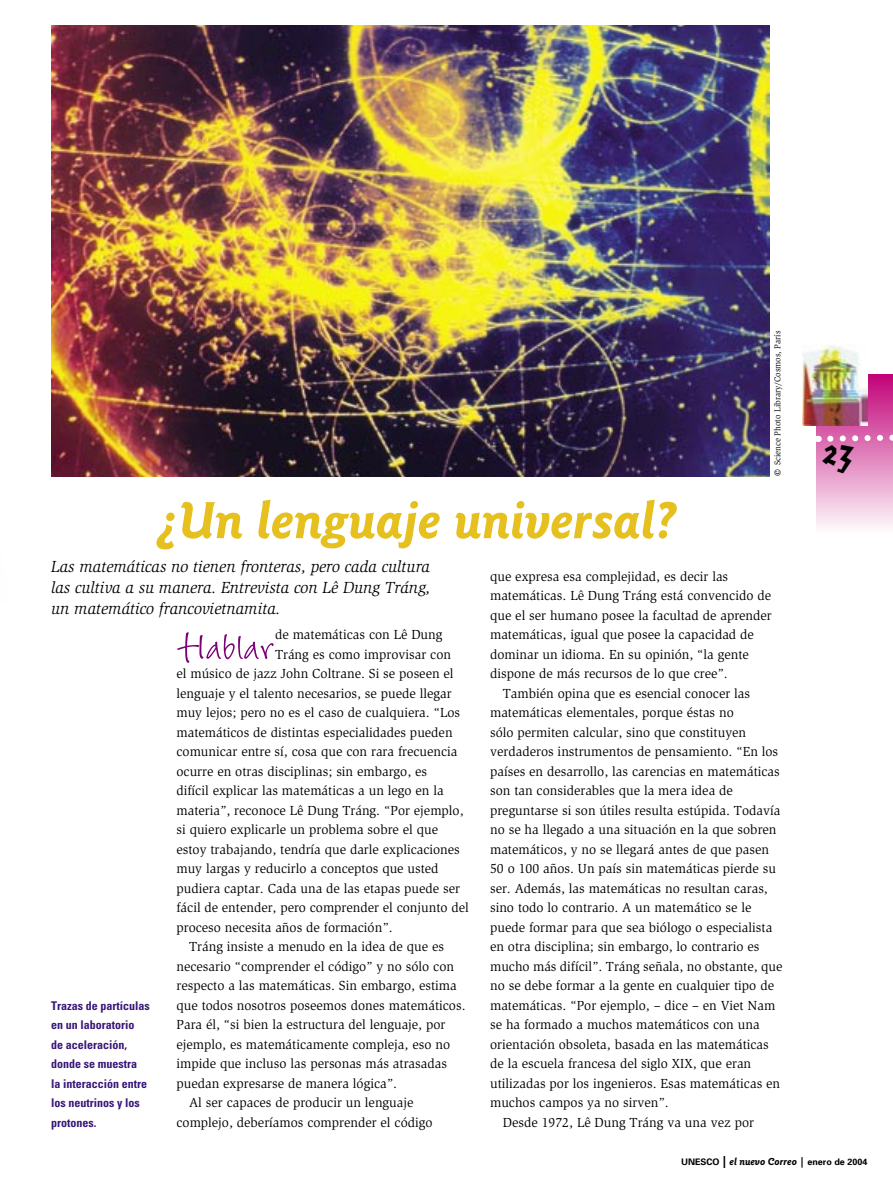
<style>
.page{position:relative;width:893px;height:1191px;background:#fff}
.page>*{position:absolute;margin:0;border:0;box-sizing:border-box;transform-origin:0 0}
.t1{font:55.65px "Wiesbaden Swing";color:#7b0078}
.t2{font:italic 700 54px "Goudy Sans";color:#e6c01f}
.t3{font:700 36px "Elektrix";color:#000}
.t4{font:italic 16.5px/21px "Slimbach";color:#000;text-align:justify;scale:.96 1}
.t5{font:13.5px "Slimbach";color:#000}
.t6{font:700 condensed 12px/19.5px "Univers";color:#381778}
.t7{font:700 9px "Univers";color:#000}
.t8{font:8.85px "Slimbach";color:#000;scale:.95 1}
.s1{font-size:13.5px}
.s2{font-size:12px}
.s3{font-family:"Goudy Sans";font-style:italic;font-size:10.5px}
</style>
<div class="page">
<div style="left:816px;top:374px;width:77px;height:160px;background:linear-gradient(to bottom,#c10178,#fefcfd)"></div>
<svg style="left:816px;top:431px;width:77px;height:14px"></svg>
<img style="left:802px;top:344px;width:65px;height:81px">
<img style="left:51px;top:26px;width:719px;height:451px">
<h2 class="t2" style="left:157px;top:489px;width:520px">¿Un lenguaje universal?</h2>
<p class="t8" style="left:772px;top:476px;width:155px;rotate:-90deg"><span class="s1">©</span> Science Photo Library/Cosmos, París</p>
<p class="t4" style="left:51px;top:556px;width:397px">Las matemáticas no tienen fronteras, pero cada cultura las cultiva a su manera. Entrevista con Lê Dung Tráng, un matemático francovietnamita.</p>
<p class="t6" style="left:51px;top:995px;width:100px">Trazas de partículas en un laboratorio<br>de aceleración, donde se muestra<br>la interacción entre los neutrinos y los protones.</p>
<h1 class="t1" style="left:176px;top:615px;width:98px">Hablar</h1>
<p class="t5" style="left:275px;top:627px;width:169px">de matemáticas con Lê Dung</p>
<p class="t5" style="left:275px;top:646px;width:178px">Tráng es como improvisar con</p>
<p class="t5" style="left:176px;top:666px;width:279px">el músico de jazz John Coltrane. Si se poseen el</p>
<p class="t5" style="left:176px;top:685px;width:277px">lenguaje y el talento necesarios, se puede llegar</p>
<p class="t5" style="left:176px;top:705px;width:285px">muy lejos; pero no es el caso de cualquiera. “Los</p>
<p class="t5" style="left:176px;top:724px;width:278px">matemáticos de distintas especialidades pueden</p>
<p class="t5" style="left:176px;top:744px;width:282px">comunicar entre sí, cosa que con rara frecuencia</p>
<p class="t5" style="left:176px;top:763px;width:252px">ocurre en otras disciplinas; sin embargo, es</p>
<p class="t5" style="left:176px;top:783px;width:269px">difícil explicar las matemáticas a un lego en la</p>
<p class="t5" style="left:176px;top:802px;width:289px">materia”, reconoce Lê Dung Tráng. “Por ejemplo,</p>
<p class="t5" style="left:176px;top:822px;width:263px">si quiero explicarle un problema sobre el que</p>
<p class="t5" style="left:176px;top:841px;width:285px">estoy trabajando, tendría que darle explicaciones</p>
<p class="t5" style="left:176px;top:861px;width:264px">muy largas y reducirlo a conceptos que usted</p>
<p class="t5" style="left:176px;top:880px;width:285px">pudiera captar. Cada una de las etapas puede ser</p>
<p class="t5" style="left:176px;top:900px;width:294px">fácil de entender, pero comprender el conjunto del</p>
<p class="t5" style="left:176px;top:919px;width:218px">proceso necesita años de formación”.</p>
<p class="t5" style="left:189px;top:939px;width:256px">Tráng insiste a menudo en la idea de que es</p>
<p class="t5" style="left:176px;top:958px;width:279px">necesario “comprender el código” y no sólo con</p>
<p class="t5" style="left:176px;top:978px;width:282px">respecto a las matemáticas. Sin embargo, estima</p>
<p class="t5" style="left:176px;top:997px;width:291px">que todos nosotros poseemos dones matemáticos.</p>
<p class="t5" style="left:176px;top:1017px;width:270px">Para él, “si bien la estructura del lenguaje, por</p>
<p class="t5" style="left:176px;top:1036px;width:275px">ejemplo, es matemáticamente compleja, eso no</p>
<p class="t5" style="left:176px;top:1056px;width:272px">impide que incluso las personas más atrasadas</p>
<p class="t5" style="left:176px;top:1075px;width:222px">puedan expresarse de manera lógica”.</p>
<p class="t5" style="left:189px;top:1095px;width:226px">Al ser capaces de producir un lenguaje</p>
<p class="t5" style="left:176px;top:1114px;width:258px">complejo, deberíamos comprender el código</p>
<p class="t5" style="left:490px;top:568px;width:240px">que expresa esa complejidad, es decir las</p>
<p class="t5" style="left:490px;top:588px;width:283px">matemáticas. Lê Dung Tráng está convencido de</p>
<p class="t5" style="left:490px;top:607px;width:283px">que el ser humano posee la facultad de aprender</p>
<p class="t5" style="left:490px;top:627px;width:265px">matemáticas, igual que posee la capacidad de</p>
<p class="t5" style="left:490px;top:646px;width:260px">dominar un idioma. En su opinión, “la gente</p>
<p class="t5" style="left:490px;top:666px;width:239px">dispone de más recursos de lo que cree”.</p>
<p class="t5" style="left:503px;top:685px;width:249px">También opina que es esencial conocer las</p>
<p class="t5" style="left:490px;top:705px;width:245px">matemáticas elementales, porque éstas no</p>
<p class="t5" style="left:490px;top:724px;width:258px">sólo permiten calcular, sino que constituyen</p>
<p class="t5" style="left:490px;top:744px;width:290px">verdaderos instrumentos de pensamiento. “En los</p>
<p class="t5" style="left:490px;top:763px;width:291px">países en desarrollo, las carencias en matemáticas</p>
<p class="t5" style="left:490px;top:783px;width:244px">son tan considerables que la mera idea de</p>
<p class="t5" style="left:490px;top:802px;width:292px">preguntarse si son útiles resulta estúpida. Todavía</p>
<p class="t5" style="left:490px;top:822px;width:288px">no se ha llegado a una situación en la que sobren</p>
<p class="t5" style="left:490px;top:841px;width:281px">matemáticos, y no se llegará antes de que pasen</p>
<p class="t5" style="left:490px;top:861px;width:287px">50 o 100 años. Un país sin matemáticas pierde su</p>
<p class="t5" style="left:490px;top:880px;width:279px">ser. Además, las matemáticas no resultan caras,</p>
<p class="t5" style="left:490px;top:900px;width:263px">sino todo lo contrario. A un matemático se le</p>
<p class="t5" style="left:490px;top:919px;width:284px">puede formar para que sea biólogo o especialista</p>
<p class="t5" style="left:490px;top:939px;width:271px">en otra disciplina; sin embargo, lo contrario es</p>
<p class="t5" style="left:490px;top:958px;width:294px">mucho más difícil”. Tráng señala, no obstante, que</p>
<p class="t5" style="left:490px;top:978px;width:285px">no se debe formar a la gente en cualquier tipo de</p>
<p class="t5" style="left:490px;top:997px;width:287px">matemáticas. “Por ejemplo, – dice – en Viet Nam</p>
<p class="t5" style="left:490px;top:1017px;width:271px">se ha formado a muchos matemáticos con una</p>
<p class="t5" style="left:490px;top:1036px;width:280px">orientación obsoleta, basada en las matemáticas</p>
<p class="t5" style="left:490px;top:1056px;width:263px">de la escuela francesa del siglo XIX, que eran</p>
<p class="t5" style="left:490px;top:1075px;width:292px">utilizadas por los ingenieros. Esas matemáticas en</p>
<p class="t5" style="left:490px;top:1095px;width:180px">muchos campos ya no sirven”.</p>
<p class="t5" style="left:503px;top:1114px;width:253px">Desde 1972, Lê Dung Tráng va una vez por</p>
<h3 class="t3" style="left:822px;top:431px;width:33px">23</h3>
<p class="t7" style="left:681px;top:1156px;width:188px">UNESCO <span class="s2">|</span> <span class="s3">el nuevo Correo |</span> enero de 2004</p>
</div>
